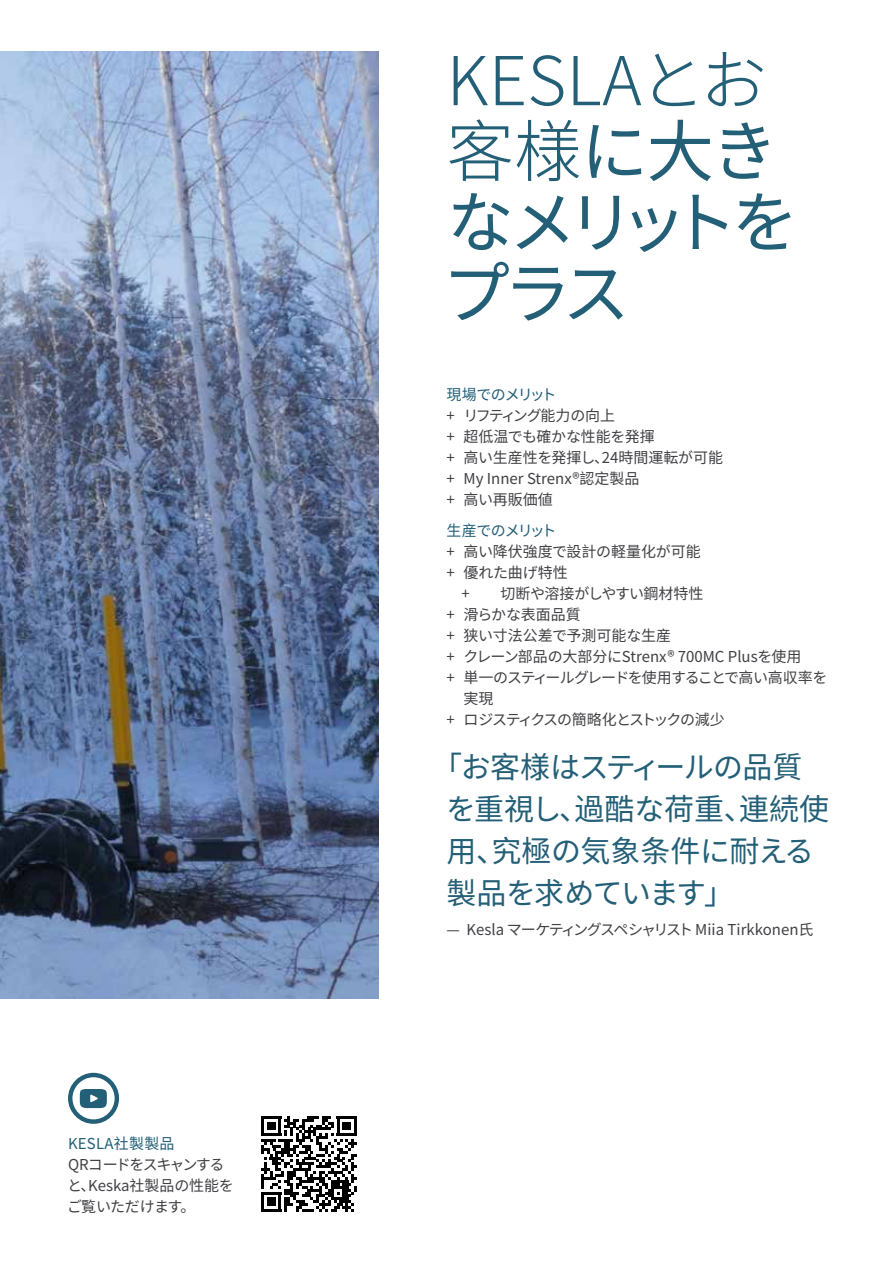
<style>
.page{position:relative;width:893px;height:1263px;background:#fff}
.page>*{position:absolute;margin:0;border:0;box-sizing:border-box;transform-origin:0 0}
.t1{font:67.5px/70.8px "Noto Sans CJ Ksc";letter-spacing:-.095em;color:#235f77}
.t2{font:30px/42px "Noto Sans CJ Ksc";letter-spacing:-.02em;color:#235f77}
.t3{font:15px/21px "Noto Sans CJ Ksc";letter-spacing:-.015em;color:#414045}
.t4{font:15px "Noto Sans CJ Ksc";letter-spacing:-.065em;color:#414045}
.t5{font:15px "Noto Sans CJ Ksc";letter-spacing:-.08em;color:#414045}
.t6{font:15px "Noto Sans CJ Ksc";letter-spacing:-.06em;color:#235f77}
.t7{font:15px "Noto Sans CJ Ksc";letter-spacing:.015em;color:#235f77}
.s1{font-weight:300}
</style>
<div class="page">
<img style="left:0;top:52px;width:378px;height:947px">
<svg style="left:261px;top:1116px;width:96px;height:96px"></svg>
<svg style="left:68px;top:1073px;width:51px;height:51px"></svg>
<p class="t7" style="left:68px;top:1135px;width:108px">KESLA社製製品</p>
<p class="t3" style="left:67px;top:1154px;width:168px">QRコードをスキャンすると、Keska社製品の性能をご覧いただけます。</p>
<h1 class="t1" style="left:442px;top:47px;width:358px"><span class="s1">KESLAとお客様</span>に大きなメリットをプラス</h1>
<p class="t6" style="left:446px;top:386px;width:111px">現場でのメリット</p>
<p class="t3" style="left:446px;top:405px;width:278px">+ リフティング能力の向上<br>+ 超低温でも確かな性能を発揮<br>+ 高い生産性を発揮し、24時間運転が可能+ My Inner Strenx®認定製品<br>+ 高い再販価値</p>
<p class="t6" style="left:446px;top:522px;width:111px">生産でのメリット</p>
<p class="t3" style="left:446px;top:541px;width:256px">+ 高い降伏強度で設計の軽量化が可能+ 優れた曲げ特性<br>　+</p>
<p class="t3" style="left:500px;top:583px;width:205px">切断や溶接がしやすい鋼材特性</p>
<p class="t3" style="left:446px;top:604px;width:136px">+ 滑らかな表面品質</p>
<p class="t3" style="left:446px;top:625px;width:226px">+ 狭い寸法公差で予測可能な生産</p>
<p class="t3" style="left:446px;top:646px;width:357px">+ クレーン部品の大部分にStrenx® 700MC Plusを使用</p>
<p class="t4" style="left:446px;top:669px;width:382px">+ 単一のスティールグレードを使用することで高い高収率を</p>
<p class="t3" style="left:463px;top:688px;width:31px">実現</p>
<p class="t5" style="left:446px;top:711px;width:280px">+ ロジスティクスの簡略化とストックの減少</p>
<h2 class="t2" style="left:446px;top:746px;width:384px;text-indent:-14px">「お客様はスティールの品質を重視し、過酷な荷重、連続使用、究極の気象条件に耐える製品を求めています」</h2>
<p class="t3" style="left:446px;top:919px;width:368px">— Kesla マーケティングスペシャリスト Miia Tirkkonen氏</p>
</div>
